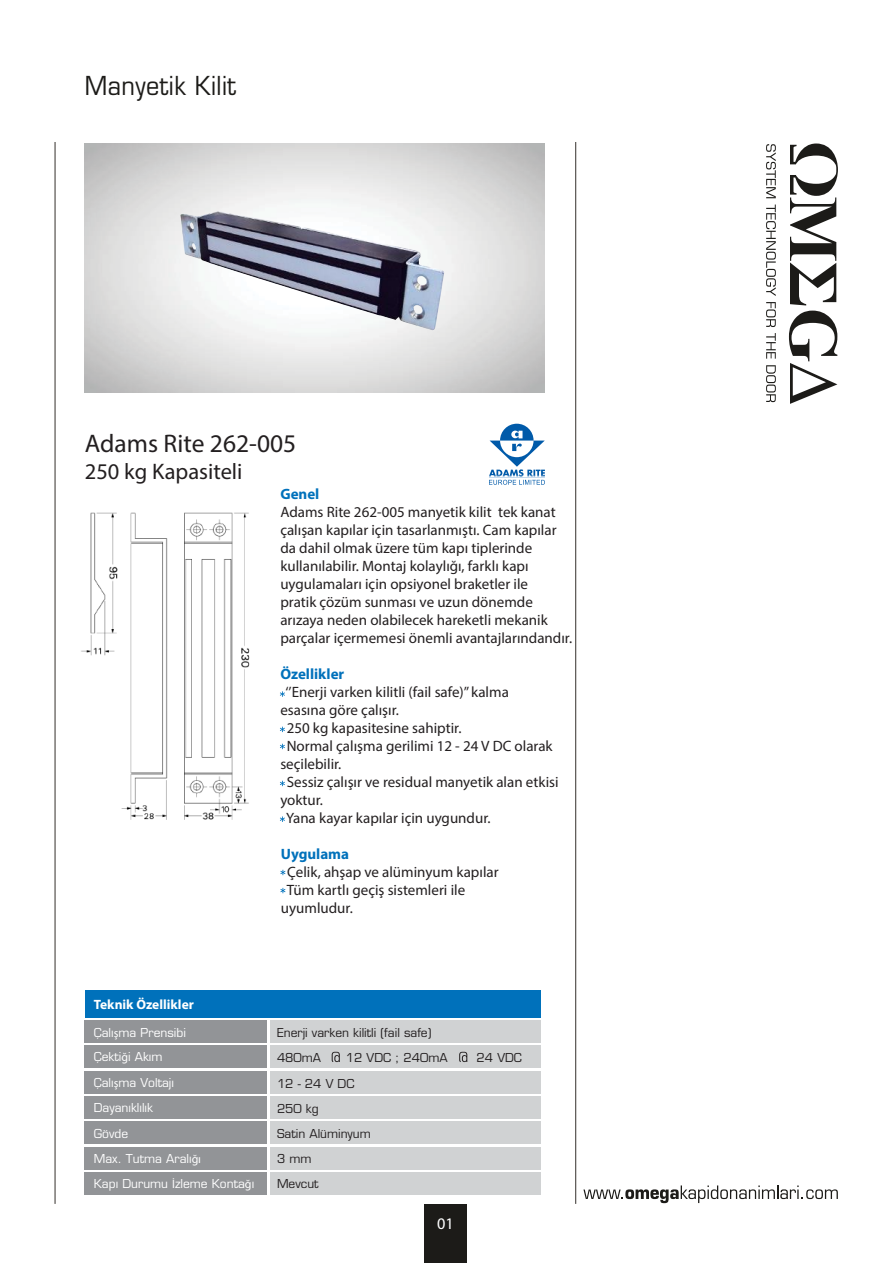
<style>
.page{position:relative;width:893px;height:1263px;background:#fff}
.page>*{position:absolute;margin:0;border:0;box-sizing:border-box;transform-origin:0 0}
.t1{font:25.5px "Myriad Pro";color:#231f20}
.t2{font:25.5px "Eurostile LT Std";letter-spacing:.02em;color:#1c1b18;scale:.92 1}
.t3{font:22.5px "Myriad Pro";color:#231f20}
.t4{font:16.2px "Myriad Pro";color:#fff}
.t5{font:15px/18px "Myriad Pro";color:#231f20}
.t6{font:700 15px "Myriad Pro";color:#0071bb}
.t7{font:700 13.5px "Myriad Pro";color:#fff}
.t8{font:12px/25.3px "Eurostile LT Std";color:#fff}
.t9{font:12px/25.2px "Eurostile LT Std";color:#231f20}
.s1{font-family:"Myriad Pro"}
</style>
<div class="page">
<img style="left:81px;top:512px;width:169px;height:308px">
<div style="left:425px;top:1204px;width:42px;height:59px;background:#1c1b18"></div>
<svg style="left:766px;top:144px;width:10px;height:54px"></svg>
<svg style="left:766px;top:205px;width:10px;height:91px"></svg>
<svg style="left:766px;top:302px;width:10px;height:25px"></svg>
<svg style="left:766px;top:333px;width:10px;height:26px"></svg>
<svg style="left:766px;top:365px;width:10px;height:37px"></svg>
<svg style="left:789px;top:144px;width:49px;height:260px"></svg>
<hr style="left:575px;top:142px;width:1px;height:1062px;background:#342f2b">
<hr style="left:55px;top:142px;width:1px;height:1062px;background:#342f2b">
<svg style="left:583px;top:1185px;width:255px;height:18px"></svg>
<div style="left:270px;top:1147px;width:270px;height:22px;background:#d0d2d3"></div>
<div style="left:85px;top:1147px;width:182px;height:22px;background:#929497"></div>
<div style="left:270px;top:1172px;width:270px;height:23px;background:#d0d2d3"></div>
<div style="left:85px;top:1172px;width:182px;height:23px;background:#929497"></div>
<div style="left:270px;top:1020px;width:270px;height:23px;background:#d0d2d3"></div>
<div style="left:270px;top:1045px;width:270px;height:23px;background:#d0d2d3"></div>
<div style="left:270px;top:1071px;width:270px;height:22px;background:#d0d2d3"></div>
<div style="left:270px;top:1096px;width:270px;height:23px;background:#d0d2d3"></div>
<div style="left:270px;top:1121px;width:270px;height:23px;background:#d0d2d3"></div>
<div style="left:85px;top:1020px;width:182px;height:23px;background:#929497"></div>
<div style="left:85px;top:1045px;width:182px;height:23px;background:#929497"></div>
<div style="left:85px;top:1071px;width:182px;height:22px;background:#929497"></div>
<div style="left:85px;top:1096px;width:182px;height:23px;background:#929497"></div>
<div style="left:85px;top:1121px;width:182px;height:23px;background:#929497"></div>
<div style="left:85px;top:990px;width:455px;height:27px;background:#0071bb"></div>
<svg style="left:332px;top:1052px;width:8px;height:10px"></svg>
<svg style="left:459px;top:1052px;width:8px;height:10px"></svg>
<svg style="left:280px;top:781px;width:5px;height:5px"></svg>
<svg style="left:280px;top:816px;width:5px;height:6px"></svg>
<svg style="left:280px;top:744px;width:5px;height:5px"></svg>
<svg style="left:280px;top:727px;width:5px;height:5px"></svg>
<svg style="left:280px;top:691px;width:5px;height:6px"></svg>
<svg style="left:280px;top:870px;width:5px;height:5px"></svg>
<svg style="left:280px;top:888px;width:5px;height:5px"></svg>
<svg style="left:489px;top:424px;width:56px;height:61px"></svg>
<img style="left:180px;top:211px;width:264px;height:120px">
<h1 class="t2" style="left:85px;top:70px;width:166px">Manyetik Kilit</h1>
<h1 class="t1" style="left:85px;top:428px;width:213px">Adams Rite 262-005</h1>
<h2 class="t3" style="left:85px;top:458px;width:159px">250 kg Kapasiteli</h2>
<p class="t6" style="left:280px;top:485px;width:41px">Genel</p>
<p class="t5" style="left:280px;top:503px;width:293px">Adams Rite 262-005 manyetik kilit tek kanat çalışan kapılar için tasarlanmıştı. Cam kapılar da dahil olmak üzere tüm kapı tiplerinde kullanılabilir. Montaj kolaylığı, farklı kapı uygulamaları için opsiyonel braketler ile<br>pratik çözüm sunması ve uzun dönemde arızaya neden olabilecek hareketli mekanik parçalar içermemesi önemli avantajlarındandır.</p>
<p class="t6" style="left:280px;top:665px;width:65px">Özellikler</p>
<p class="t5" style="left:285px;top:683px;width:225px">‘’Enerji varken kilitli (fail safe)’’ kalma</p>
<p class="t5" style="left:280px;top:701px;width:120px">esasına göre çalışır.</p>
<p class="t5" style="left:287px;top:719px;width:176px">250 kg kapasitesine sahiptir.</p>
<p class="t5" style="left:287px;top:737px;width:267px">Normal çalışma gerilimi 12 - 24 V DC olarak</p>
<p class="t5" style="left:280px;top:755px;width:63px">seçilebilir.</p>
<p class="t5" style="left:287px;top:773px;width:273px">Sessiz çalışır ve residual manyetik alan etkisi</p>
<p class="t5" style="left:280px;top:791px;width:44px">yoktur.</p>
<p class="t5" style="left:286px;top:809px;width:206px">Yana kayar kapılar için uygundur.</p>
<p class="t6" style="left:281px;top:844px;width:70px">Uygulama</p>
<p class="t5" style="left:287px;top:863px;width:213px">Çelik, ahşap ve alüminyum kapılar</p>
<p class="t5" style="left:287px;top:881px;width:180px">Tüm kartlı geçiş sistemleri ile</p>
<p class="t5" style="left:281px;top:899px;width:73px">uyumludur.</p>
<p class="t7" style="left:94px;top:996px;width:102px">Teknik Özellikler</p>
<p class="t8" style="left:94px;top:1020px;width:94px">Çalı<span class="s1">ş</span>ma Prensibi</p>
<p class="t9" style="left:277px;top:1020px;width:156px">Enerji varken kilitli (fail safe)</p>
<p class="t8" style="left:94px;top:1044px;width:82px">Çekti<span class="s1">ğ</span>i Akım<br>Çalı<span class="s1">ş</span>ma Voltajı<br>Dayanıklılık</p>
<p class="t8" style="left:94px;top:1121px;width:36px">Gövde</p>
<p class="t9" style="left:277px;top:1045px;width:46px">480mA</p>
<p class="t9" style="left:346px;top:1045px;width:103px">12 VDC ; 240mA</p>
<p class="t9" style="left:477px;top:1045px;width:47px">24 VDC</p>
<p class="t9" style="left:277px;top:1071px;width:95px">12 - 24 V DC<br>250 kg<br>Satin Alüminyum</p>
<p class="t8" style="left:94px;top:1146px;width:109px">Max. Tutma Aralı<span class="s1">ğı</span></p>
<p class="t9" style="left:277px;top:1146px;width:36px">3 mm</p>
<p class="t8" style="left:94px;top:1171px;width:162px">Kapı Durumu <span class="s1">İ</span>zleme Konta<span class="s1">ğ</span>ı</p>
<p class="t9" style="left:277px;top:1171px;width:43px">Mevcut</p>
<p class="t4" style="left:437px;top:1213px;width:18px">01</p>
</div>
